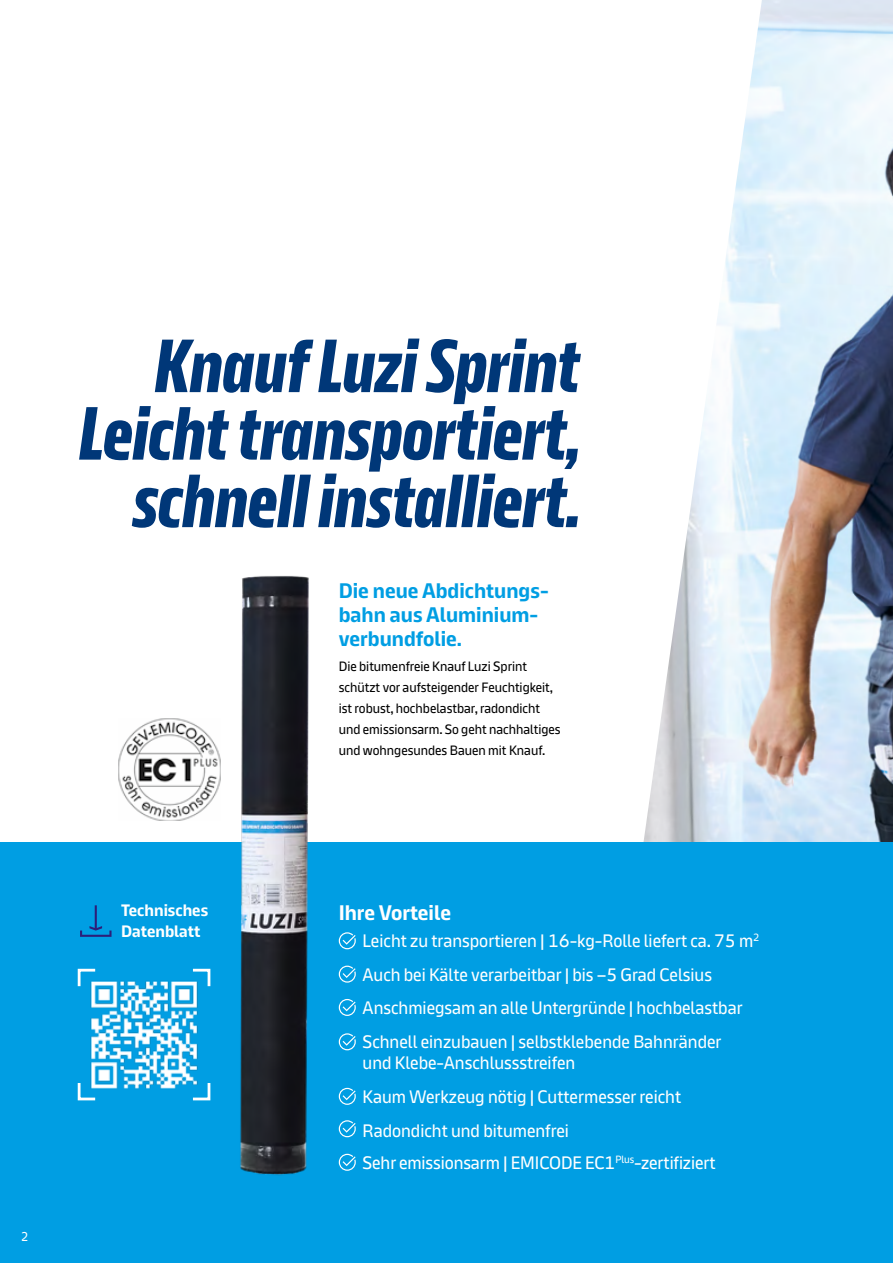
<style>
.page{position:relative;width:893px;height:1263px;background:#fff}
.page>*{position:absolute;margin:0;border:0;box-sizing:border-box;transform-origin:0 0}
.t1{font:700 75px/67.5px "Knauf Head";color:#003778;text-align:right}
.t2{font:700 21px/24px "Knauf";color:#009ee3}
.t3{font:700 21px "Knauf";color:#fff}
.t4{font:18px/33.8px "Knauf";color:#fff}
.t5{font:700 16.5px/21px "Knauf";color:#fff}
.t6{font:13.5px/21px "Knauf";color:#000}
.t7{font:12.75px "Knauf";color:#fff;scale:.95 1}
</style>
<div class="page">
<img style="left:643px;top:0;width:250px;height:842px">
<div style="left:0;top:842px;width:893px;height:421px;background:#009ee3"></div>
<img style="left:240px;top:576px;width:69px;height:599px">
<svg style="left:80px;top:905px;width:32px;height:32px"></svg>
<svg style="left:77px;top:968px;width:19px;height:19px"></svg>
<svg style="left:77px;top:1083px;width:19px;height:18px"></svg>
<svg style="left:192px;top:968px;width:19px;height:19px"></svg>
<svg style="left:192px;top:1083px;width:19px;height:18px"></svg>
<img style="left:84px;top:975px;width:120px;height:119px">
<img style="left:118px;top:718px;width:103px;height:103px">
<svg style="left:339px;top:932px;width:17px;height:17px"></svg>
<svg style="left:339px;top:965px;width:17px;height:18px"></svg>
<svg style="left:339px;top:999px;width:17px;height:17px"></svg>
<svg style="left:339px;top:1033px;width:17px;height:17px"></svg>
<svg style="left:339px;top:1088px;width:17px;height:17px"></svg>
<svg style="left:339px;top:1120px;width:17px;height:18px"></svg>
<svg style="left:339px;top:1154px;width:17px;height:17px"></svg>
<h1 class="t1" style="left:79px;top:333px;width:504px">Knauf Luzi Sprint<br>Leicht transportiert, schnell installiert.</h1>
<p class="t2" style="left:339px;top:578px;width:211px">Die neue Abdichtungs&shy;bahn aus Aluminium&shy;verbundfolie.</p>
<p class="t6" style="left:339px;top:656px;width:223px">Die bitumenfreie Knauf Luzi Sprint schützt vor aufsteigender Feuchtigkeit, ist robust, hochbelastbar, radondicht und emissionsarm. So geht nachhaltiges und wohngesundes Bauen mit Knauf.</p>
<p class="t5" style="left:121px;top:900px;width:88px">Technisches<br>Datenblatt</p>
<p class="t7" style="left:21px;top:1229px;width:9px">2</p>
<p class="t3" style="left:339px;top:901px;width:114px">Ihre Vorteile</p>
<p class="t4" style="left:363px;top:923px;width:398px">Leicht zu transportieren | 16-kg-Rolle liefert ca. 75 m<sup>2<br></sup>Auch bei Kälte verarbeitbar | bis –5 Grad Celsius Anschmiegsam an alle Untergründe | hochbelastbar Schnell einzubauen | selbstklebende Bahnränder</p>
<p class="t4" style="left:363px;top:1046px;width:354px;line-height:33.3px">und Klebe-Anschlussstreifen<br>Kaum Werkzeug nötig | Cuttermesser reicht Radondicht und bitumenfrei<br>Sehr emissionsarm | EMICODE EC1<sup>Plus</sup>-zertifiziert</p>
</div>
